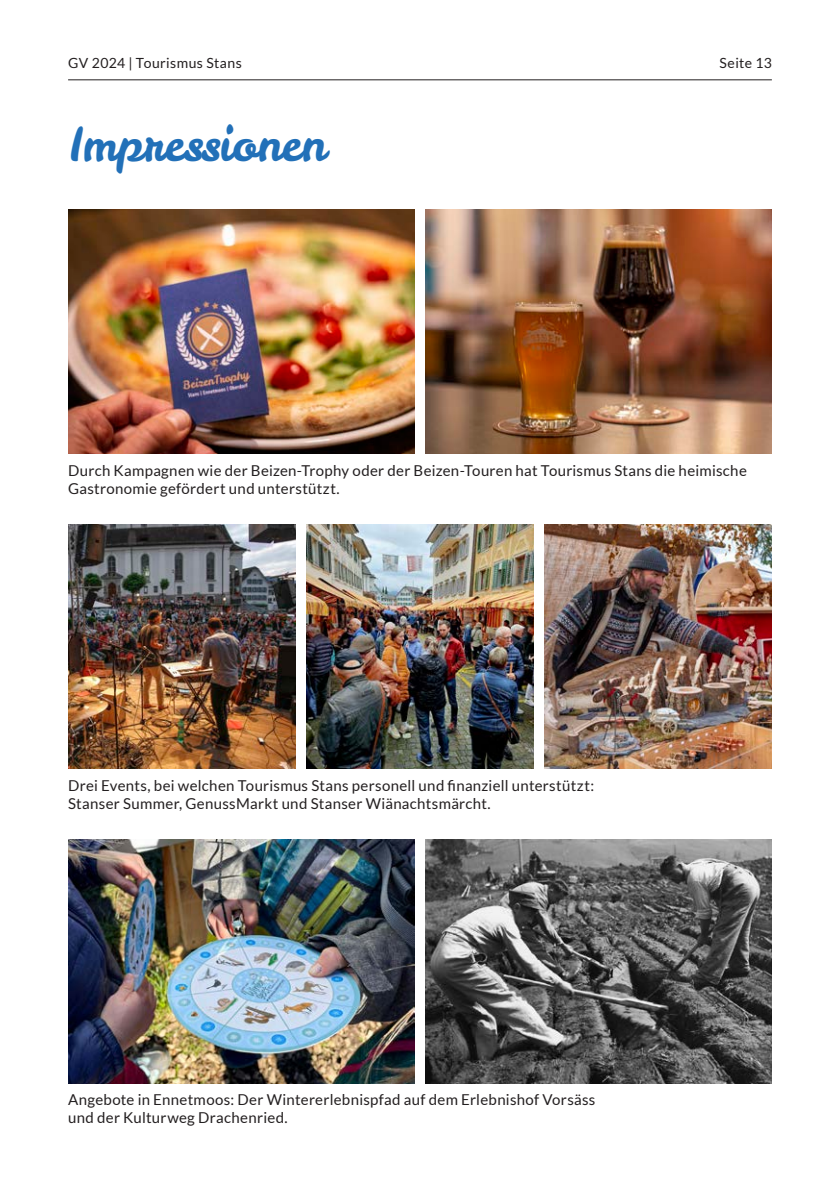
<style>
.page{position:relative;width:840px;height:1191px;background:#fff}
.page>*{position:absolute;margin:0;border:0;box-sizing:border-box;transform-origin:0 0}
.t1{font:46px "Leckerli One";color:#2270b8}
.t2{font:15px/18px "Lato";letter-spacing:.02em;color:#231f20}
.t3{font:14px "Lato";letter-spacing:.03em;color:#231f20}
</style>
<div class="page">
<hr style="left:68px;top:79px;width:703px;height:1px;background:#231f20">
<img style="left:68px;top:210px;width:346px;height:244px">
<img style="left:425px;top:210px;width:346px;height:244px">
<img style="left:425px;top:839px;width:346px;height:244px">
<img style="left:68px;top:525px;width:227px;height:243px">
<img style="left:306px;top:525px;width:227px;height:243px">
<img style="left:544px;top:525px;width:227px;height:243px">
<img style="left:68px;top:839px;width:346px;height:244px">
<p class="t3" style="left:68px;top:55px;width:175px">GV 2024 | Tourismus Stans</p>
<p class="t3" style="left:719px;top:55px;width:54px">Seite 13</p>
<h1 class="t1" style="left:68px;top:113px;width:259px">Impressionen</h1>
<p class="t2" style="left:68px;top:462px;width:680px">Durch Kampagnen wie der Beizen-Trophy oder der Beizen-Touren hat Tourismus Stans die heimische<br>Gastronomie gefördert und unterstützt.</p>
<p class="t2" style="left:68px;top:776px;width:527px">Drei Events, bei welchen Tourismus Stans personell und finanziell unterstützt:<br>Stanser Summer, GenussMarkt und Stanser Wiänachtsmärcht.</p>
<p class="t2" style="left:68px;top:1090px;width:528px">Angebote in Ennetmoos: Der Wintererlebnispfad auf dem Erlebnishof Vorsäss und der Kulturweg Drachenried.</p>
</div>
